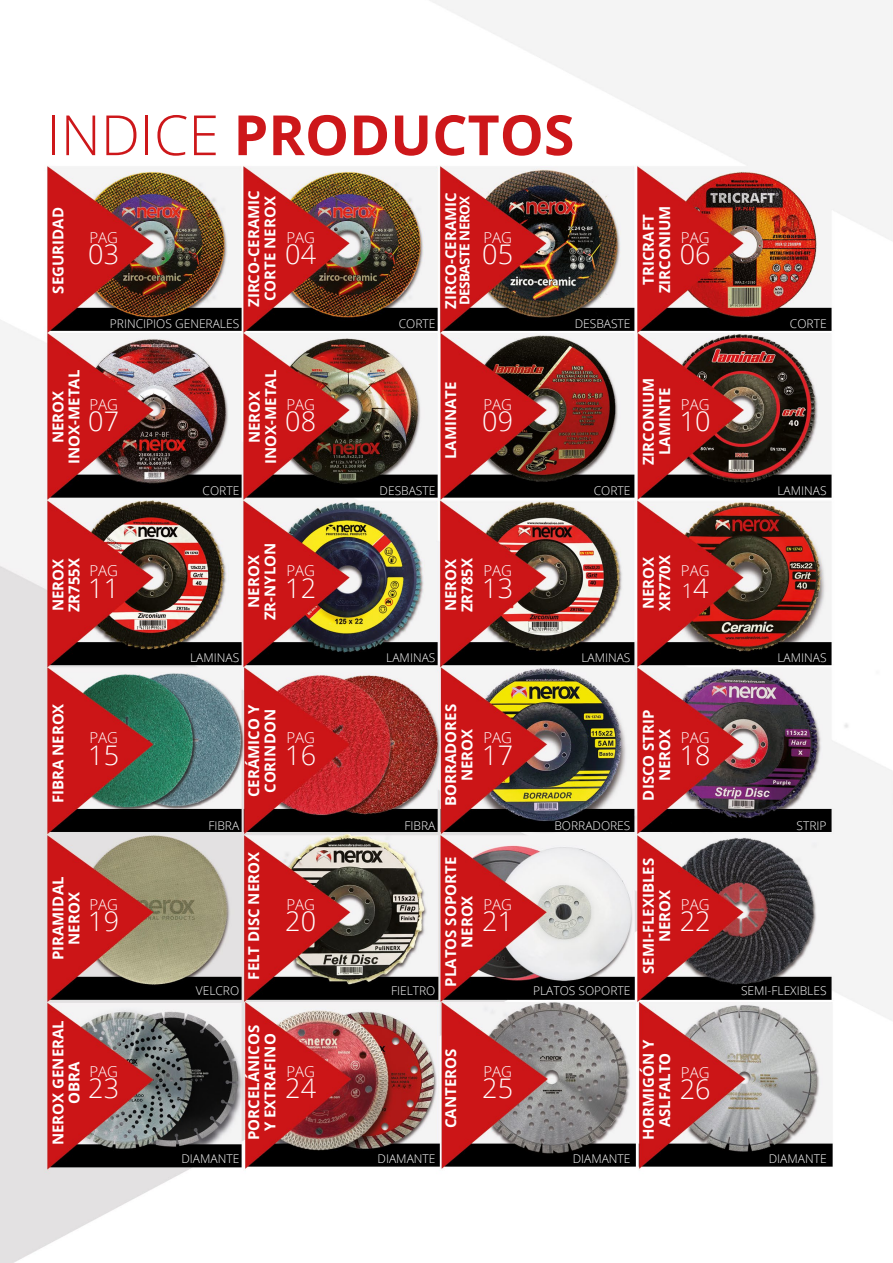
<style>
.page{position:relative;width:893px;height:1263px;background:#fff}
.page>*{position:absolute;margin:0;border:0;box-sizing:border-box;transform-origin:0 0}
.t1{font:700 55.5px "Open Sans";color:#cd171a}
.t2{font:300 27px "Open Sans";color:#fff}
.t3{font:300 19.95px "Open Sans";color:#fff}
.t4{font:700 15px/16.2px "Open Sans";color:#fff;text-align:center}
.t5{font:300 15px "Open Sans";color:#fff}
.t6{font:700 13.5px "Open Sans";letter-spacing:-.04em;color:#fff}
.t7{font:300 12px "Open Sans";color:#fff}
.s1{font-weight:300}
.s2{font-size:27px}
</style>
<div class="page">
<img style="left:0;top:0;width:893px;height:1263px">
<h1 class="t1" style="left:47px;top:96px;width:529px"><span class="s1">INDICE</span> PRODUCTOS</h1>
<p class="t4" style="left:49px;top:294px;width:88px;rotate:-90deg">SEGURIDAD</p>
<p class="t5" style="left:89px;top:227px;width:30px">PAG</p>
<h2 class="t2" style="left:88px;top:236px;width:32px">03</h2>
<p class="t4" style="left:245px;top:307px;width:118px;rotate:-90deg">ZIRCO-CERAMIC<br>CORTE NEROX</p>
<p class="t5" style="left:286px;top:227px;width:30px">PAG</p>
<h2 class="t2" style="left:285px;top:236px;width:32px">04</h2>
<p class="t4" style="left:442px;top:309px;width:118px;rotate:-90deg">ZIRCO-CERAMIC</p>
<p class="t6" style="left:455px;top:305px;width:111px;rotate:-90deg">DESBASTE NEROX</p>
<p class="t5" style="left:483px;top:227px;width:30px">PAG</p>
<h2 class="t2" style="left:482px;top:236px;width:32px">05</h2>
<p class="t4" style="left:640px;top:293px;width:89px;rotate:-90deg">TRICRAFT<br>ZIRCONIUM</p>
<p class="t5" style="left:681px;top:227px;width:30px">PAG</p>
<h2 class="t2" style="left:680px;top:236px;width:32px">06</h2>
<p class="t7" style="left:110px;top:315px;width:131px">PRINCIPIOS GENERALES</p>
<p class="t7" style="left:399px;top:315px;width:38px">CORTE</p>
<p class="t7" style="left:575px;top:315px;width:57px">DESBASTE</p>
<p class="t7" style="left:790px;top:315px;width:38px">CORTE</p>
<p class="t4" style="left:49px;top:464px;width:95px;rotate:-90deg">NEROX<br>INOX-METAL</p>
<p class="t4" style="left:246px;top:464px;width:95px;rotate:-90deg">NEROX<br>INOX-METAL</p>
<p class="t5" style="left:89px;top:394px;width:30px">PAG</p>
<h2 class="t2" style="left:88px;top:403px;width:32px">07</h2>
<p class="t5" style="left:286px;top:394px;width:30px">PAG</p>
<h2 class="t2" style="left:285px;top:403px;width:32px">08</h2>
<p class="t4" style="left:442px;top:459px;width:79px;rotate:-90deg">LAMINATE</p>
<p class="t5" style="left:483px;top:394px;width:30px">PAG</p>
<h2 class="t2" style="left:482px;top:403px;width:32px">09</h2>
<p class="t4" style="left:640px;top:465px;width:89px;rotate:-90deg">ZIRCONIUM<br>LAMINTE</p>
<p class="t5" style="left:681px;top:394px;width:30px">PAG</p>
<h2 class="t2" style="left:680px;top:403px;width:32px">10</h2>
<p class="t7" style="left:203px;top:483px;width:38px">CORTE</p>
<p class="t7" style="left:380px;top:483px;width:57px">DESBASTE</p>
<p class="t7" style="left:594px;top:483px;width:38px">CORTE</p>
<p class="t7" style="left:777px;top:482px;width:51px">LAMINAS</p>
<p class="t4" style="left:49px;top:612px;width:56px;text-align:left;rotate:-90deg">NEROX<br>ZR755X</p>
<p class="t5" style="left:89px;top:561px;width:30px">PAG</p>
<h2 class="t2" style="left:88px;top:570px;width:32px">11</h2>
<p class="t4" style="left:245px;top:620px;width:79px;rotate:-90deg">NEROX<br>ZR-NYLON</p>
<p class="t5" style="left:286px;top:561px;width:30px">PAG</p>
<h2 class="t2" style="left:285px;top:570px;width:32px">12</h2>
<p class="t4" style="left:442px;top:612px;width:56px;text-align:left;rotate:-90deg">NEROX<br>ZR785X</p>
<p class="t5" style="left:483px;top:561px;width:30px">PAG</p>
<h2 class="t2" style="left:482px;top:570px;width:32px">13</h2>
<p class="t4" style="left:640px;top:611px;width:57px;text-align:left;rotate:-90deg">NEROX<br>XR770X</p>
<p class="t5" style="left:681px;top:561px;width:30px">PAG</p>
<h3 class="t3" style="left:682px;top:577px;width:28px">1<span class="s2">4</span></h3>
<p class="t7" style="left:190px;top:649px;width:51px">LAMINAS</p>
<p class="t7" style="left:386px;top:649px;width:51px">LAMINAS</p>
<p class="t7" style="left:581px;top:649px;width:51px">LAMINAS</p>
<p class="t7" style="left:777px;top:649px;width:51px">LAMINAS</p>
<p class="t4" style="left:49px;top:803px;width:101px;rotate:-90deg">FIBRA NEROX</p>
<p class="t5" style="left:89px;top:727px;width:30px">PAG</p>
<h2 class="t2" style="left:88px;top:736px;width:32px">15</h2>
<p class="t4" style="left:245px;top:797px;width:94px;text-align:left;rotate:-90deg">CERÁMICO Y<br>CORINDON</p>
<p class="t5" style="left:286px;top:727px;width:30px">PAG</p>
<h2 class="t2" style="left:285px;top:736px;width:32px">16</h2>
<p class="t4" style="left:442px;top:806px;width:103px;rotate:-90deg">BORRADORES<br>NEROX</p>
<p class="t5" style="left:483px;top:727px;width:30px">PAG</p>
<h2 class="t2" style="left:482px;top:736px;width:32px">17</h2>
<p class="t4" style="left:640px;top:800px;width:92px;rotate:-90deg">DISCO STRIP<br>NEROX</p>
<p class="t5" style="left:681px;top:727px;width:30px">PAG</p>
<h2 class="t2" style="left:680px;top:736px;width:32px">18</h2>
<p class="t7" style="left:208px;top:817px;width:32px">FIBRA</p>
<p class="t7" style="left:404px;top:817px;width:32px">FIBRA</p>
<p class="t7" style="left:554px;top:817px;width:78px">BORRADORES</p>
<p class="t7" style="left:797px;top:817px;width:31px">STRIP</p>
<p class="t4" style="left:49px;top:960px;width:85px;rotate:-90deg">PIRAMIDAL<br>NEROX</p>
<p class="t5" style="left:89px;top:894px;width:30px">PAG</p>
<h2 class="t2" style="left:88px;top:903px;width:32px">19</h2>
<p class="t7" style="left:196px;top:983px;width:45px">VELCRO</p>
<p class="t4" style="left:245px;top:980px;width:129px;rotate:-90deg">FELT DISC NEROX</p>
<p class="t5" style="left:286px;top:894px;width:30px">PAG</p>
<h2 class="t2" style="left:285px;top:903px;width:32px">20</h2>
<p class="t4" style="left:442px;top:986px;width:131px;rotate:-90deg">PLATOS SOPORTE<br>NEROX</p>
<p class="t5" style="left:483px;top:894px;width:30px">PAG</p>
<h2 class="t2" style="left:482px;top:903px;width:32px">21</h2>
<p class="t7" style="left:391px;top:983px;width:46px">FIELTRO</p>
<p class="t7" style="left:533px;top:983px;width:99px">PLATOS SOPORTE</p>
<p class="t4" style="left:640px;top:974px;width:117px;rotate:-90deg">SEMI-FLEXIBLES<br>NEROX</p>
<p class="t5" style="left:681px;top:894px;width:30px">PAG</p>
<h2 class="t2" style="left:680px;top:903px;width:32px">22</h2>
<p class="t7" style="left:741px;top:983px;width:87px">SEMI-FLEXIBLES</p>
<p class="t4" style="left:49px;top:1145px;width:126px;rotate:-90deg">NEROX GENERAL<br>OBRA</p>
<p class="t5" style="left:89px;top:1061px;width:30px">PAG</p>
<h2 class="t2" style="left:88px;top:1070px;width:32px">23</h2>
<p class="t4" style="left:245px;top:1140px;width:116px;rotate:-90deg">PORCELÁNICOS<br>Y EXTRAFINO</p>
<p class="t5" style="left:286px;top:1061px;width:30px">PAG</p>
<h2 class="t2" style="left:285px;top:1070px;width:32px">24</h2>
<p class="t4" style="left:442px;top:1128px;width:81px;rotate:-90deg">CANTEROS</p>
<p class="t5" style="left:483px;top:1061px;width:30px">PAG</p>
<h2 class="t2" style="left:482px;top:1070px;width:32px">25</h2>
<p class="t4" style="left:640px;top:1140px;width:102px;rotate:-90deg">HORMIGÓN Y<br>ASLFALTO</p>
<p class="t5" style="left:681px;top:1062px;width:30px">PAG</p>
<h2 class="t2" style="left:680px;top:1071px;width:32px">26</h2>
<p class="t7" style="left:181px;top:1150px;width:59px">DIAMANTE</p>
<p class="t7" style="left:378px;top:1150px;width:59px">DIAMANTE</p>
<p class="t7" style="left:573px;top:1150px;width:59px">DIAMANTE</p>
<p class="t7" style="left:769px;top:1150px;width:59px">DIAMANTE</p>
</div>
